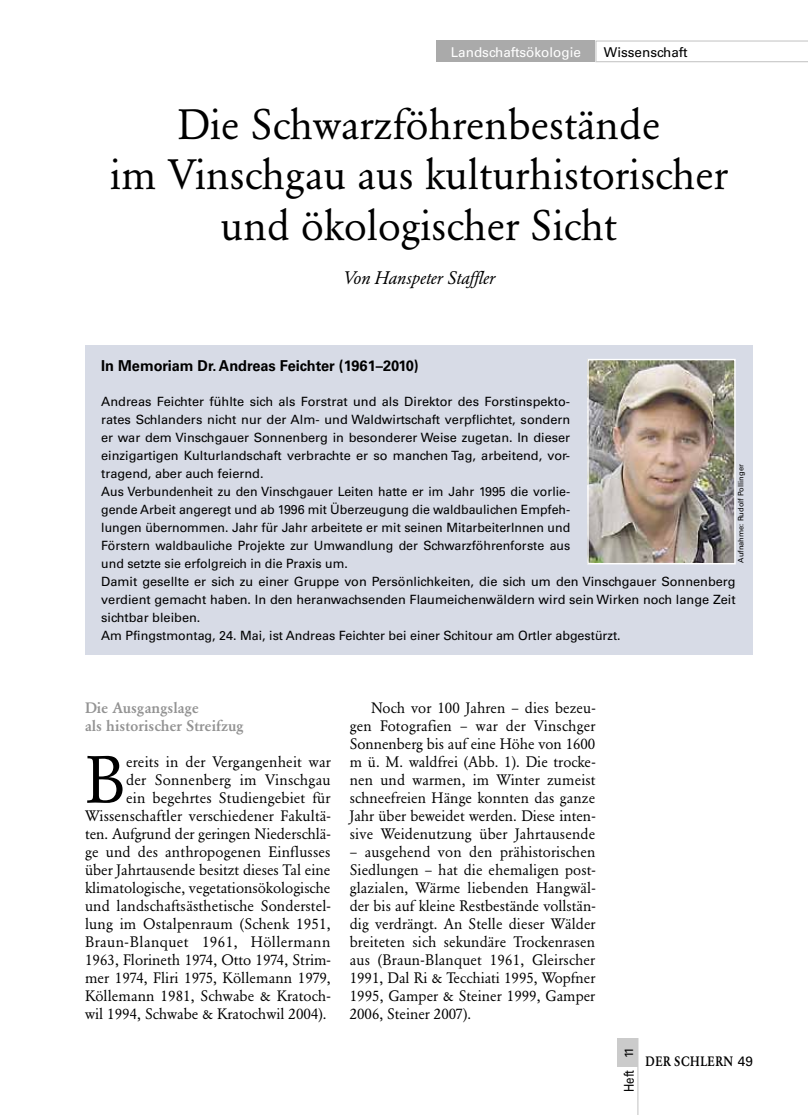
<style>
.page{position:relative;width:808px;height:1115px;background:#fff}
.page>*{position:absolute;margin:0;border:0;box-sizing:border-box;transform-origin:0 0}
.t1{font:65.85px "Garamond BE";color:#000}
.t2{font:42px/50.4px "Garamond BE";color:#000;text-align:center}
.t3{font:italic 18px "Garamond BE";color:#000}
.t4{font:15px/18px "Garamond BE";letter-spacing:.005em;color:#000;text-align:justify}
.t5{font:700 15px "Univers";color:#000}
.t6{font:500 15px/18px "Garamond BE";color:#939393}
.t7{font:13.5px "Univers";color:#fff}
.t8{font:500 13.5px "Garamond BE";letter-spacing:.04em;color:#000;scale:.85 1}
.t9{font:13.5px "Univers";color:#000}
.t10{font:13.5px "Univers";color:#000;scale:.85 1}
.t11{font:12.75px/18px "Univers";color:#000}
.t12{font:12px "Univers";color:#000}
.t13{font:7.5px "Univers";color:#000}
.s1{font-family:"Univers";font-weight:400}
</style>
<div class="page">
<div style="left:617px;top:1037px;width:21px;height:29px;background:#cbcbcb"></div>
<hr style="left:637px;top:1037px;width:1px;height:77px;background:#cbcbcb">
<svg style="left:595px;top:40px;width:213px;height:22px"></svg>
<div style="left:436px;top:40px;width:159px;height:22px;background:#aaa"></div>
<div style="left:85px;top:344px;width:668px;height:310px;background:#d7dbe6"></div>
<img style="left:590px;top:362px;width:143px;height:199px">
<div style="left:587px;top:359px;width:149px;height:205px;border:2px solid #fff"></div>
<p class="t7" style="left:451px;top:44px;width:132px">Landschaftsökologie</p>
<p class="t9" style="left:604px;top:44px;width:85px">Wissenschaft</p>
<h2 class="t2" style="left:110px;top:99px;width:619px">Die Schwarzföhrenbestände<br>im Vinschgau aus kulturhistorischer und ökologischer Sicht</h2>
<p class="t3" style="left:343px;top:267px;width:154px">Von Hanspeter Staffler</p>
<p class="t5" style="left:101px;top:356px;width:319px">In Memoriam Dr. Andreas Feichter (1961–2010)</p>
<p class="t11" style="left:101px;top:392px;width:636px">Andreas Feichter fühlte sich als Forstrat und als Direktor des Forstinspekto-<br>rates Schlanders nicht nur der Alm- und Waldwirtschaft verpflichtet, sondern<br>er war dem Vinschgauer Sonnenberg in besonderer Weise zugetan. In dieser<br>einzigartigen Kulturlandschaft verbrachte er so manchen Tag, arbeitend, vor-<br>tragend, aber auch feiernd.<br>Aus Verbundenheit zu den Vinschgauer Leiten hatte er im Jahr 1995 die vorlie-<br>gende Arbeit angeregt und ab 1996 mit Überzeugung die waldbaulichen Empfeh-<br>lungen übernommen. Jahr für Jahr arbeitete er mit seinen MitarbeiterInnen und<br>Förstern waldbauliche Projekte zur Umwandlung der Schwarzföhrenforste aus<br>und setzte sie erfolgreich in die Praxis um.<br>Damit gesellte er sich zu einer Gruppe von Persönlichkeiten, die sich um den Vinschgauer Sonnenberg verdient gemacht haben. In den heranwachsenden Flaumeichenwäldern wird sein Wirken noch lange Zeit sichtbar bleiben.<br>Am Pfingstmontag, 24. Mai, ist Andreas Feichter bei einer Schitour am Ortler abgestürzt.</p>
<p class="t13" style="left:736px;top:562px;width:100px;rotate:-90deg">Aufnahme: Rudolf Pollinger</p>
<p class="t6" style="left:85px;top:698px;width:160px">Die Ausgangslage<br>als historischer Streifzug</p>
<h1 class="t1" style="left:85px;top:741px;width:43px">B</h1>
<p class="t4" style="left:85px;top:752px;width:247px;text-align:right">ereits in der Vergangenheit war<br>der Sonnenberg im Vinschgau<br>ein begehrtes Studiengebiet für Wissenschaftler verschiedener Fakultä&shy;ten. Aufgrund der geringen Niederschlä&shy;ge und des anthropogenen Einflusses über Jahrtausende besitzt dieses Tal eine klimatologische, vegetationsökologische und landschaftsästhetische Sonderstel&shy;lung im Ostalpenraum (Schenk 1951, Braun-Blanquet 1961, Höllermann 1963, Florineth 1974, Otto 1974, Strim&shy;mer 1974, Fliri 1975, Köllemann 1979, Köllemann 1981, Schwabe &amp; Kratoch&shy;wil 1994, Schwabe &amp; Kratochwil 2004).</p>
<p class="t4" style="left:350px;top:698px;width:247px;text-indent:21px">Noch vor 100 Jahren – dies bezeu&shy;gen Fotografien – war der Vinschger Sonnenberg bis auf eine Höhe von 1600 m ü. M. waldfrei (Abb. 1). Die trocke&shy;nen und warmen, im Winter zumeist schneefreien Hänge konnten das ganze Jahr über beweidet werden. Diese inten&shy;sive Weidenutzung über Jahrtausende</p>
<p class="t4" style="left:350px;top:842px;width:247px">– ausgehend von den prähistorischen Siedlungen – hat die ehemaligen post&shy;glazialen, Wärme liebenden Hangwäl&shy;der bis auf kleine Restbestände vollstän&shy;dig verdrängt. An Stelle dieser Wälder breiteten sich sekundäre Trockenrasen aus (Braun-Blanquet 1961, Gleirscher 1991, Dal Ri &amp; Tecchiati 1995, Wopfner 1995, Gamper &amp; Steiner 1999, Gamper 2006, Steiner 2007).</p>
<p class="t12" style="left:622px;top:1057px;width:13px;rotate:-90deg">11</p>
<p class="t10" style="left:621px;top:1091px;width:27px;rotate:-90deg">Heft</p>
<p class="t8" style="left:645px;top:1052px;width:128px">DER SCHLERN <span class="s1">49</span></p>
</div>
